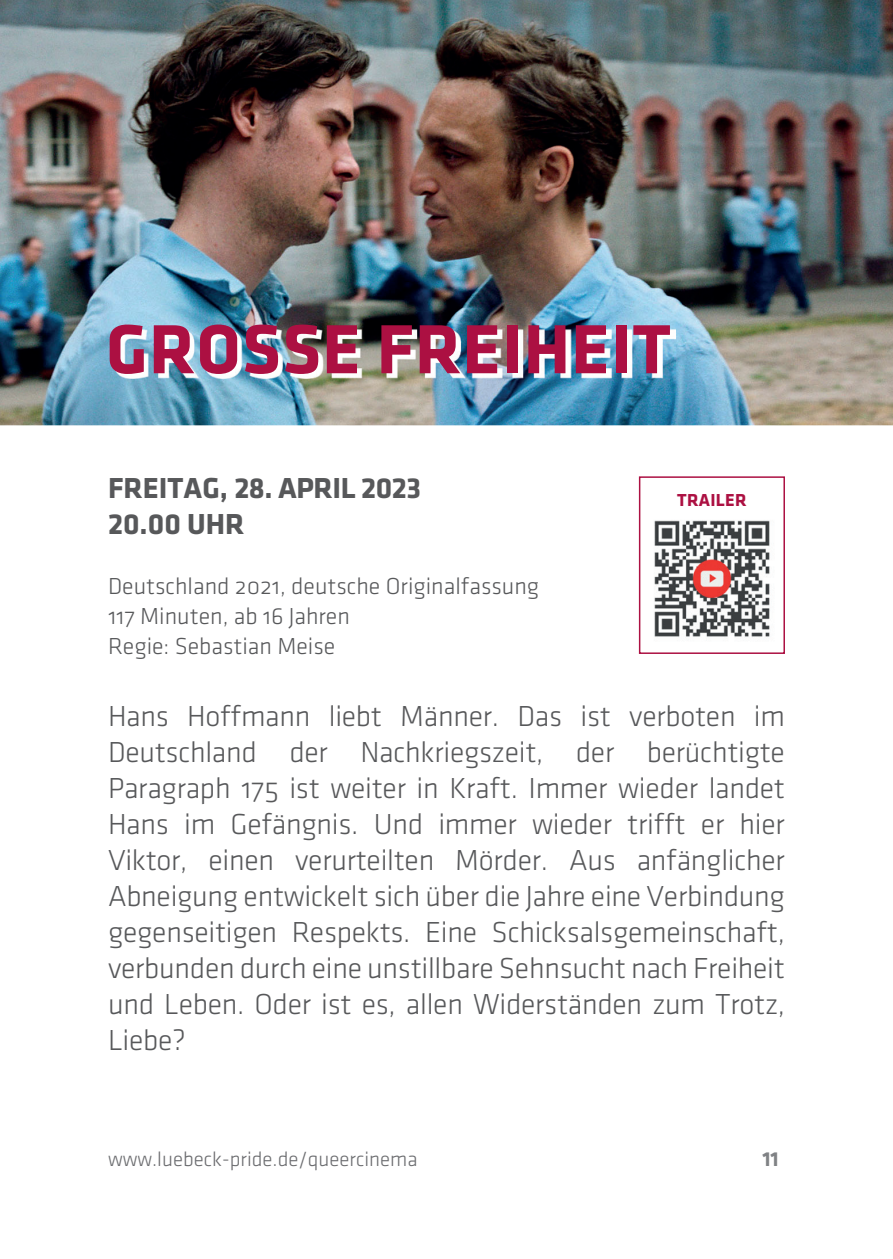
<style>
.page{position:relative;width:893px;height:1259px;background:#fff}
.page>*{position:absolute;margin:0;border:0;box-sizing:border-box;transform-origin:0 0}
.t1{font:700 72px "Klavika";letter-spacing:.015em;color:#ac1042}
.t2{font:30px/36px "Klavika Light OSF";letter-spacing:-.01em;color:#57585a;text-align:justify}
.t3{font:700 30px/36px "Klavika";color:#57585a}
.t4{font:24px/30px "Klavika Light OSF";color:#57585a}
.t5{font:21px "Klavika Light OSF";color:#6c6d70}
.t6{font:700 21px "Klavika";color:#808285}
.t7{font:700 18px "Klavika";letter-spacing:.015em;color:#ac1042}
</style>
<div class="page">
<img style="left:0;top:0;width:893px;height:425px">
<img style="left:115px;top:329px;width:560px;height:50px">
<div style="left:639px;top:476px;width:146px;height:178px;border:2px solid #ac1042"></div>
<img style="left:654px;top:520px;width:116px;height:117px">
<h1 class="t1" style="left:106px;top:310px;width:566px">GROSSE FREIHEIT</h1>
<p class="t3" style="left:108px;top:469px;width:315px">FREITAG, 28. APRIL 2023<br>20.00 UHR</p>
<p class="t4" style="left:108px;top:571px;width:433px">Deutschland 2021, deutsche Originalfassung<br>117 Minuten, ab 16 Jahren<br>Regie: Sebastian Meise</p>
<p class="t7" style="left:677px;top:490px;width:71px">TRAILER</p>
<p class="t2" style="left:108px;top:698px;width:679px">Hans Hoffmann liebt Männer. Das ist verboten im Deutschland der Nachkriegszeit, der berüchtigte Paragraph 175 ist weiter in Kraft. Immer wieder landet Hans im Gefängnis. Und immer wieder trifft er hier Viktor, einen verurteilten Mörder. Aus anfänglicher Abneigung entwickelt sich über die Jahre eine Verbindung gegenseitigen Respekts. Eine Schicksalsgemeinschaft, verbunden durch eine unstillbare Sehnsucht nach Freiheit und Leben. Oder ist es, allen Widerständen zum Trotz, Liebe?</p>
<p class="t5" style="left:108px;top:1148px;width:311px">www.luebeck-pride.de/queercinema</p>
<p class="t6" style="left:762px;top:1147px;width:18px">11</p>
</div>
